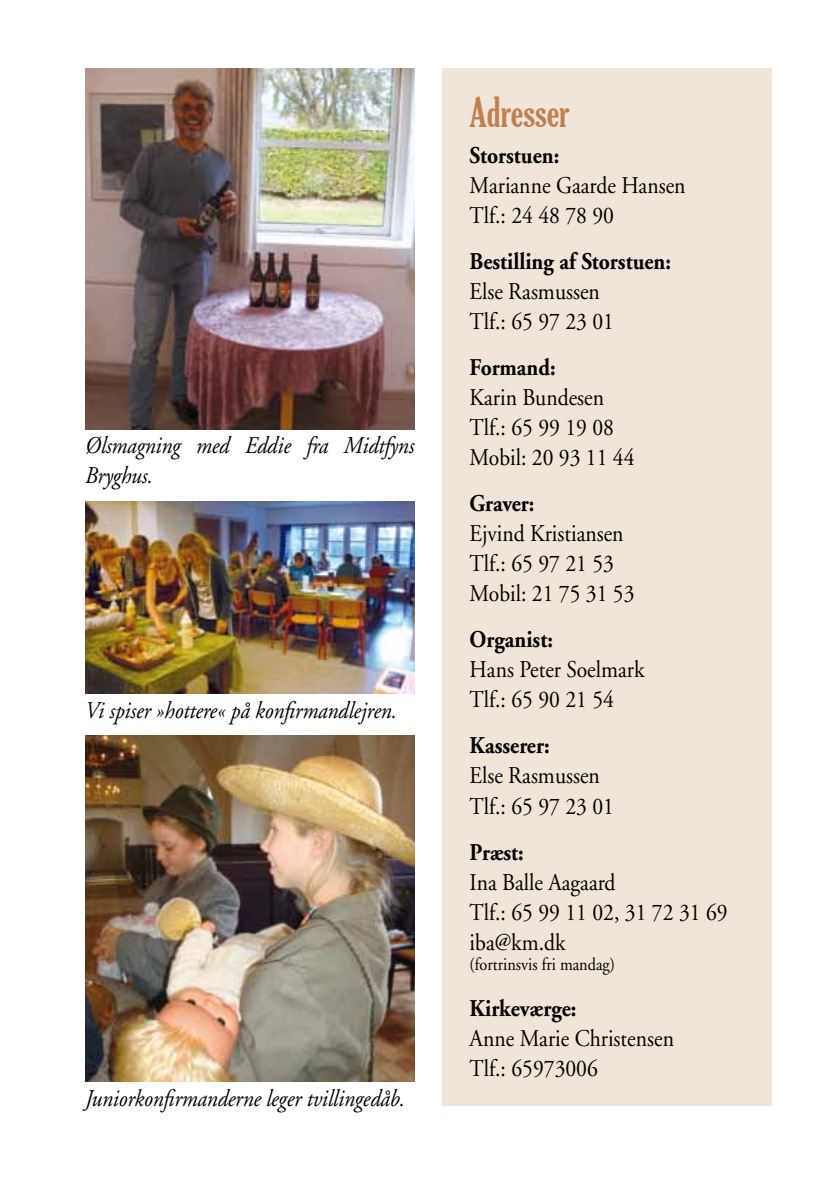
<style>
.page{position:relative;width:840px;height:1191px;background:#fff}
.page>*{position:absolute;margin:0;border:0;box-sizing:border-box;transform-origin:0 0}
.t1{font:extra-condensed 40px "Gloucester";color:#bd8151}
.t2{font:24px/30px "Adobe Garamond";color:#000;scale:.9 1}
.t3{font:italic 24px/30px "Adobe Garamond";letter-spacing:-.005em;color:#000;scale:.9 1}
.t4{font:700 24px "Adobe Garamond";color:#000;scale:.9 1}
.t5{font:18px "Adobe Garamond";color:#000;scale:.9 1}
</style>
<div class="page">
<div style="left:442px;top:68px;width:329px;height:1038px;background:#f1e5d9"></div>
<img style="left:85px;top:736px;width:329px;height:345px">
<img style="left:85px;top:501px;width:329px;height:193px">
<img style="left:85px;top:68px;width:329px;height:361px">
<p class="t3" style="left:85px;top:432px;width:367px">Ølsmagning med Eddie fra Midtfyns<br>Bryghus.</p>
<p class="t3" style="left:85px;top:696px;width:347px">Vi spiser »hottere« på konfirmandlejren.</p>
<p class="t3" style="left:85px;top:1084px;width:356px">Juniorkonfirmanderne leger tvillingedåb.</p>
<h1 class="t1" style="left:469px;top:90px;width:102px">Adresser</h1>
<p class="t4" style="left:469px;top:142px;width:101px">Storstuen:</p>
<p class="t2" style="left:469px;top:171px;width:241px">Marianne Gaarde Hansen<br>Tlf.: 24 48 78 90</p>
<p class="t4" style="left:469px;top:248px;width:225px">Bestilling af Storstuen:</p>
<p class="t2" style="left:469px;top:277px;width:162px">Else Rasmussen<br>Tlf.: 65 97 23 01</p>
<p class="t4" style="left:469px;top:354px;width:97px">Formand:</p>
<p class="t2" style="left:469px;top:383px;width:185px">Karin Bundesen<br>Tlf.: 65 99 19 08<br>Mobil: 20 93 11 44</p>
<p class="t4" style="left:469px;top:490px;width:74px">Graver:</p>
<p class="t2" style="left:469px;top:519px;width:185px">Ejvind Kristiansen<br>Tlf.: 65 97 21 53<br>Mobil: 21 75 31 53</p>
<p class="t4" style="left:469px;top:627px;width:94px">Organist:</p>
<p class="t2" style="left:469px;top:655px;width:195px">Hans Peter Soelmark<br>Tlf.: 65 90 21 54</p>
<p class="t4" style="left:469px;top:733px;width:90px">Kasserer:</p>
<p class="t2" style="left:469px;top:761px;width:162px">Else Rasmussen<br>Tlf.: 65 97 23 01</p>
<p class="t4" style="left:469px;top:839px;width:62px">Præst:</p>
<p class="t2" style="left:469px;top:867px;width:288px">Ina Balle Aagaard<br>Tlf.: 65 99 11 02, 31 72 31 69 iba@km.dk</p>
<p class="t5" style="left:469px;top:954px;width:163px">(fortrinsvis fri mandag)</p>
<p class="t4" style="left:469px;top:994px;width:120px">Kirkeværge:</p>
<p class="t2" style="left:469px;top:1023px;width:228px">Anne Marie Christensen<br>Tlf.: 65973006</p>
</div>
